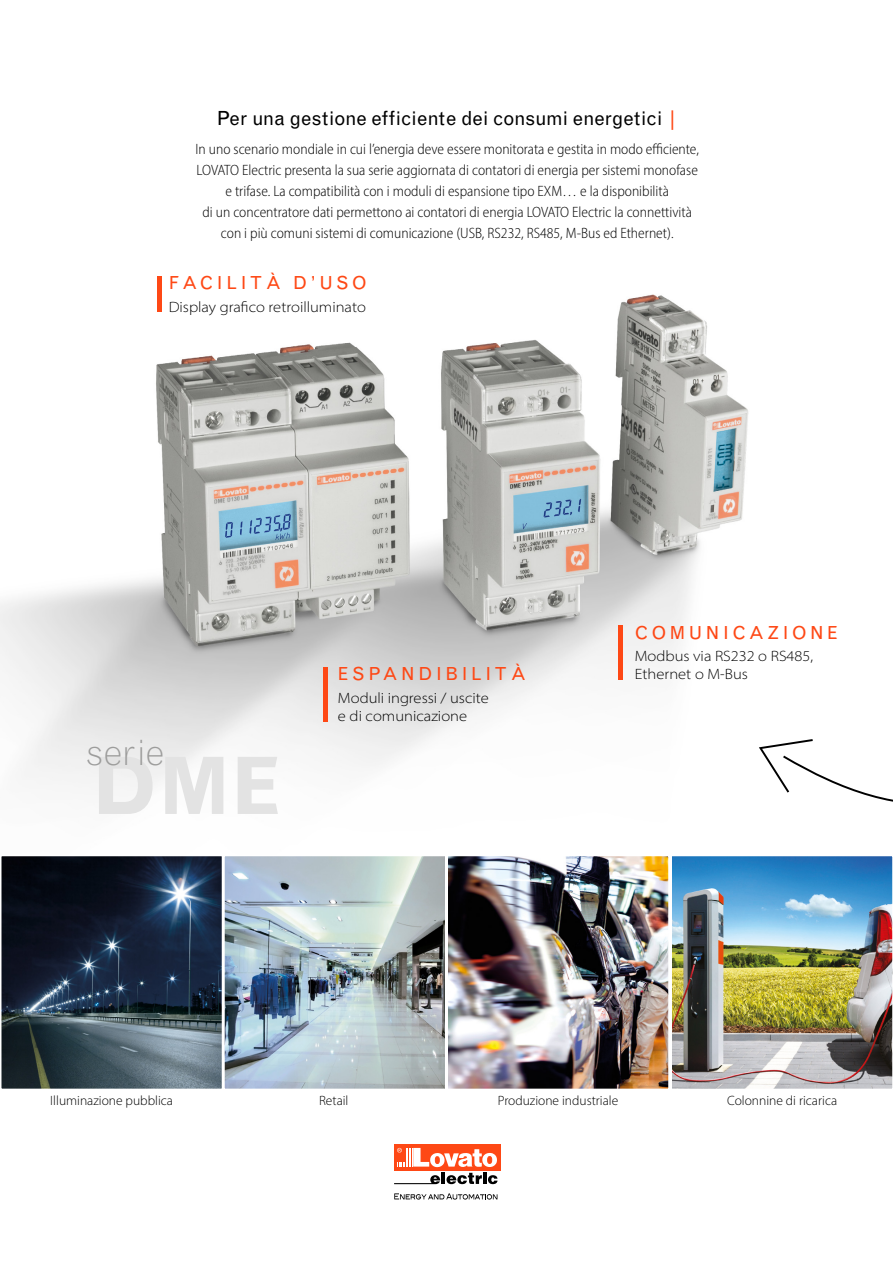
<style>
.page{position:relative;width:893px;height:1263px;background:#fff}
.page>*{position:absolute;margin:0;border:0;box-sizing:border-box;transform-origin:0 0}
.t1{font:700 79.2px "Grotesque";color:#e3e3e3}
.t2{font:300 36px "Grotesque";letter-spacing:-.005em;color:#9d9d9c}
.t3{font:19.5px "Grotesque";color:#000}
.t4{font:18px "Grotesque";letter-spacing:.2em;color:#fe4815}
.t5{font:300 semi-condensed 15px/21px "Myriad Pro";color:#000;text-align:center}
.t6{font:300 semi-expanded 15px/18px "Myriad Pro";color:#000}
.t7{font:300 13.5px "Myriad Pro";color:#000}
.s1{color:#fe4815}
</style>
<div class="page">
<img style="left:0;top:276px;width:749px;height:511px">
<div style="left:394px;top:1144px;width:107px;height:26px;background:#fe4815"></div>
<svg style="left:394px;top:1148px;width:104px;height:36px"></svg>
<svg style="left:394px;top:1193px;width:103px;height:6px"></svg>
<img style="left:3px;top:858px;width:217px;height:229px">
<div style="left:0;top:855px;width:223px;height:235px;border:2px solid #fff"></div>
<img style="left:226px;top:858px;width:217px;height:229px">
<div style="left:223px;top:855px;width:223px;height:235px;border:2px solid #fff"></div>
<img style="left:449px;top:858px;width:218px;height:229px">
<div style="left:446px;top:855px;width:224px;height:235px;border:2px solid #fff"></div>
<img style="left:673px;top:858px;width:217px;height:229px">
<div style="left:670px;top:855px;width:223px;height:235px;border:2px solid #fff"></div>
<hr style="left:324px;top:667px;width:4px;height:54px;background:#fe4815">
<hr style="left:619px;top:626px;width:4px;height:54px;background:#fe4815">
<svg style="left:759px;top:739px;width:134px;height:63px"></svg>
<hr style="left:157px;top:276px;width:4px;height:36px;background:#fe4815">
<h3 class="t3" style="left:217px;top:107px;width:462px">Per una gestione efficiente dei consumi energetici <span class="s1">|</span></h3>
<p class="t5" style="left:195px;top:139px;width:505px">In uno scenario mondiale in cui l’energia deve essere monitorata e gestita in modo efficiente, LOVATO Electric presenta la sua serie aggiornata di contatori di energia per sistemi monofase e trifase. La compatibilità con i moduli di espansione tipo EXM… e la disponibilità<br>di un concentratore dati permettono ai contatori di energia LOVATO Electric la connettività con i più comuni sistemi di comunicazione (USB, RS232, RS485, M-Bus ed Ethernet).</p>
<p class="t4" style="left:169px;top:273px;width:199px">FACILITÀ D’USO</p>
<p class="t6" style="left:169px;top:297px;width:199px">Display grafico retroilluminato</p>
<h2 class="t2" style="left:86px;top:731px;width:80px">serie</h2>
<h1 class="t1" style="left:90px;top:739px;width:193px">DME</h1>
<p class="t4" style="left:338px;top:663px;width:190px">ESPANDIBILITÀ</p>
<p class="t6" style="left:338px;top:688px;width:152px">Moduli ingressi / uscite e di comunicazione</p>
<p class="t4" style="left:635px;top:622px;width:205px">COMUNICAZIONE</p>
<p class="t6" style="left:635px;top:647px;width:180px">Modbus via RS232 o RS485,<br>Ethernet o M-Bus</p>
<p class="t7" style="left:50px;top:1092px;width:124px">Illuminazione pubblica</p>
<p class="t7" style="left:319px;top:1092px;width:31px">Retail</p>
<p class="t7" style="left:498px;top:1092px;width:122px">Produzione industriale</p>
<p class="t7" style="left:727px;top:1092px;width:112px">Colonnine di ricarica</p>
</div>
